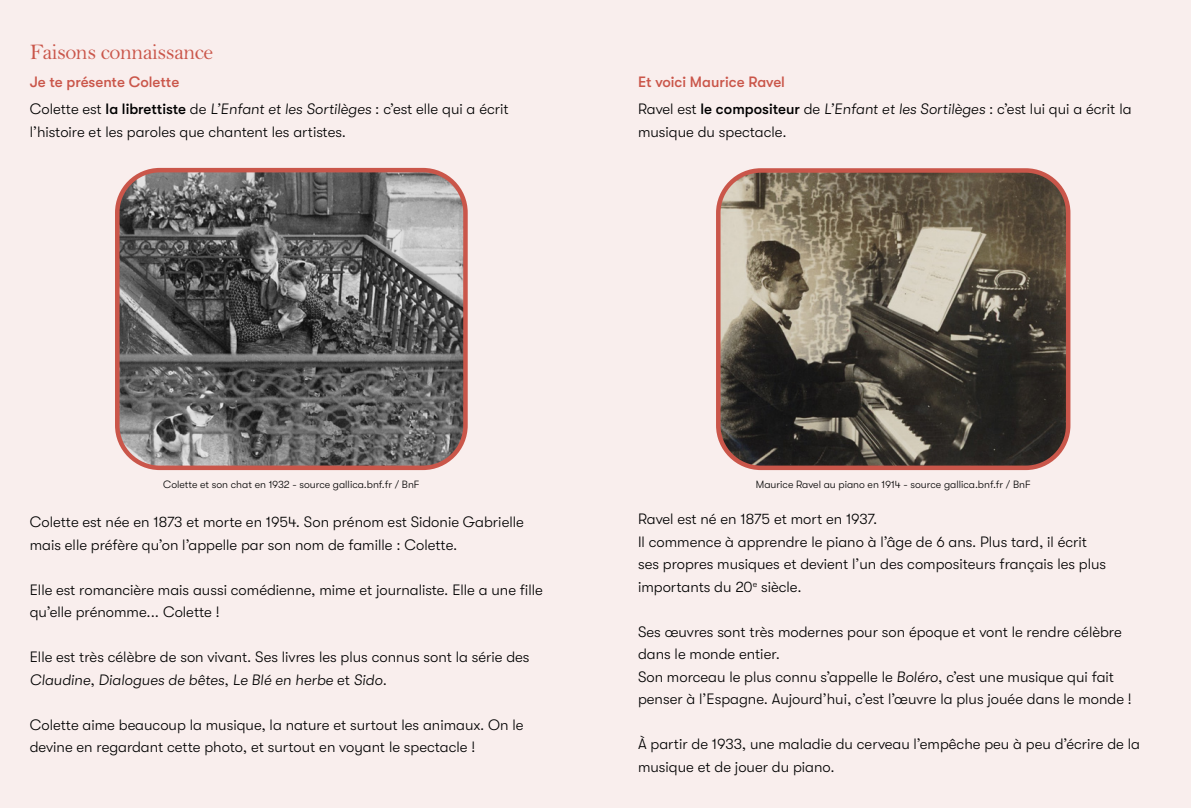
<style>
.page{position:relative;width:1191px;height:808px;background:#f9eeed}
.page>*{position:absolute;margin:0;border:0;box-sizing:border-box;transform-origin:0 0}
.t1{font:22.5px "Bell MT Std";letter-spacing:-.025em;color:#ca564a}
.t2{font:300 15px/22.5px "GT Walsheim";color:#000}
.t3{font:300 10.5px "GT Walsheim";color:#000}
.s1{font-weight:500;color:#ca564a}
.s2{font-weight:500}
.s3{font-style:italic}
</style>
<div class="page">
<img style="left:120px;top:173px;width:343px;height:292px">
<div style="left:115px;top:168px;width:353px;height:302px;border:4px solid #ca564a;border-radius:43px"></div>
<img style="left:721px;top:173px;width:346px;height:292px">
<div style="left:716px;top:168px;width:354px;height:302px;border:4px solid #ca564a;border-radius:43px"></div>
<h1 class="t1" style="left:30px;top:39px;width:185px">Faisons connaissance</h1>
<p class="t2" style="left:30px;top:68px;width:480px;line-height:27px"><span class="s1">Je te présente Colette<br></span>Colette est <span class="s2">la librettiste</span> de <span class="s3">L’Enfant et les Sortilèges</span> : c’est elle qui a écrit</p>
<p class="t2" style="left:30px;top:120px;width:318px">l’histoire et les paroles que chantent les artistes.</p>
<p class="t2" style="left:638px;top:68px;width:495px;line-height:27px"><span class="s1">Et voici Maurice Ravel<br></span>Ravel est <span class="s2">le compositeur</span> de <span class="s3">L’Enfant et les Sortilèges</span> : c’est lui qui a écrit la</p>
<p class="t2" style="left:638px;top:120px;width:150px">musique du spectacle.</p>
<p class="t3" style="left:163px;top:479px;width:258px">Colette et son chat en 1932 - source gallica.bnf.fr / BnF</p>
<p class="t2" style="left:30px;top:511px;width:495px">Colette est née en 1873 et morte en 1954. Son prénom est Sidonie Gabrielle mais elle préfère qu’on l’appelle par son nom de famille : Colette.</p>
<p class="t2" style="left:30px;top:579px;width:514px">Elle est romancière mais aussi comédienne, mime et journaliste. Elle a une fille qu’elle prénomme... Colette !</p>
<p class="t2" style="left:30px;top:646px;width:501px">Elle est très célèbre de son vivant. Ses livres les plus connus sont la série des<br><span class="s3">Claudine</span>, <span class="s3">Dialogues de bêtes</span>, <span class="s3">Le Blé en herbe</span> et <span class="s3">Sido</span>.</p>
<p class="t2" style="left:30px;top:714px;width:495px">Colette aime beaucoup la musique, la nature et surtout les animaux. On le devine en regardant cette photo, et surtout en voyant le spectacle !</p>
<p class="t3" style="left:756px;top:479px;width:276px">Maurice Ravel au piano en 1914 - source gallica.bnf.fr / BnF</p>
<p class="t2" style="left:638px;top:508px;width:470px">Ravel est né en 1875 et mort en 1937.<br>Il commence à apprendre le piano à l’âge de 6 ans. Plus tard, il écrit ses propres musiques et devient l’un des compositeurs français les plus importants du 20<sup>e</sup> siècle.</p>
<p class="t2" style="left:638px;top:620px;width:495px">Ses œuvres sont très modernes pour son époque et vont le rendre célèbre dans le monde entier.<br>Son morceau le plus connu s’appelle le <span class="s3">Boléro</span>, c’est une musique qui fait penser à l’Espagne. Aujourd’hui, c’est l’œuvre la plus jouée dans le monde !</p>
<p class="t2" style="left:638px;top:733px;width:503px">À partir de 1933, une maladie du cerveau l’empêche peu à peu d’écrire de la musique et de jouer du piano.</p>
</div>
